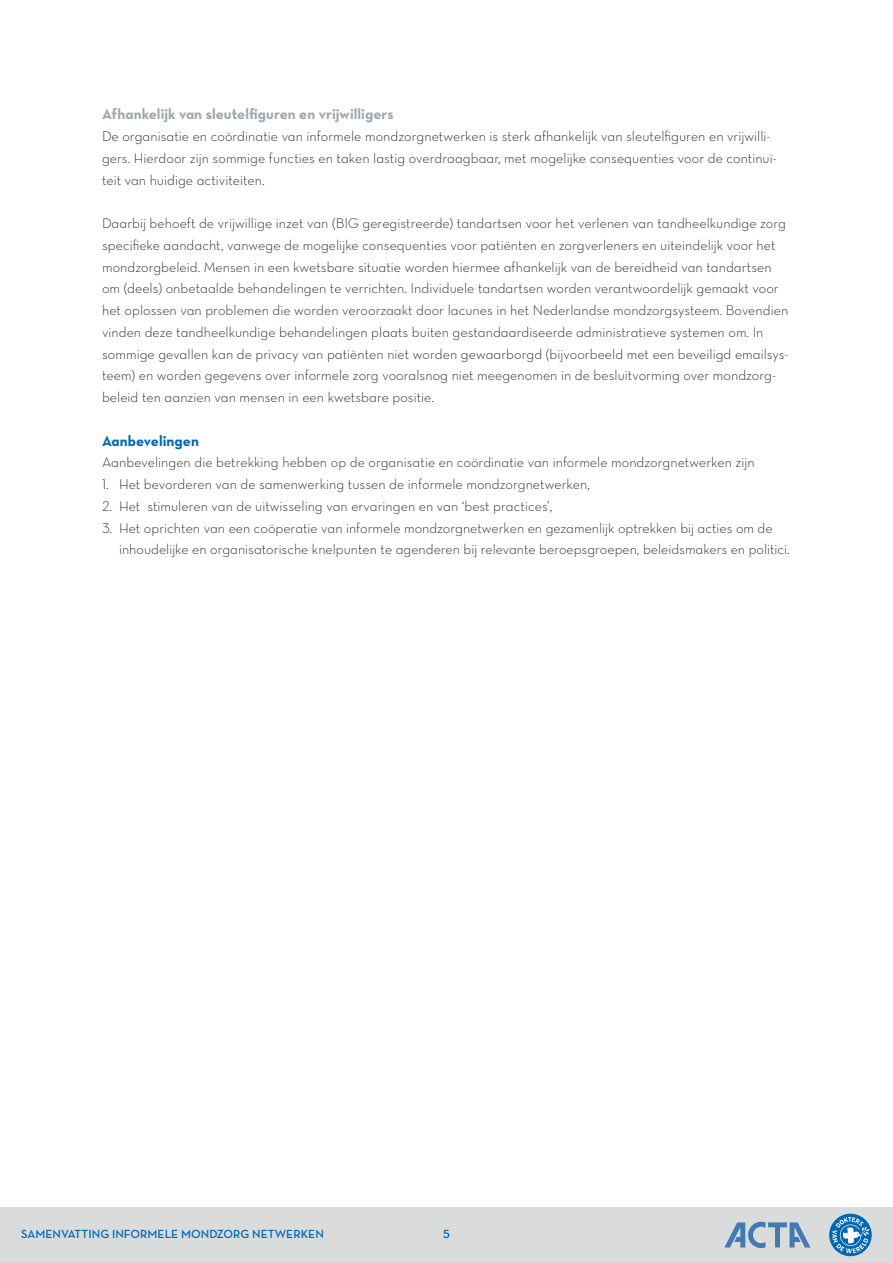
<style>
.page{position:relative;width:893px;height:1263px;background:#fff}
.page>*{position:absolute;margin:0;border:0;box-sizing:border-box;transform-origin:0 0}
.H_4_onderkopje_-subs{font:15px "Neutra Text Bold Alt";letter-spacing:.005em;color:#9ca7af}
.H_3_alinea_-_subkop{font:15px "Neutra Text Bold Alt";letter-spacing:.005em;color:#0166b3}
.Body{font:14.25px/21.8px "Neutra Text Light Alt";letter-spacing:.005em;color:#231f20}
.t1{font:600 12px "Neutra Text";letter-spacing:.005em;color:#0166b3}
.t2{font:12px "Neutra Text Demi Alt";color:#0166b3}
</style>
<div class="page">
<div style="left:0;top:1207px;width:893px;height:56px;background:#dadcdc"></div>
<svg style="left:829px;top:1214px;width:43px;height:42px"></svg>
<svg style="left:724px;top:1222px;width:86px;height:26px"></svg>
<p class="H_4_onderkopje_-subs" style="left:102px;top:105px;width:293px">Afhankelijk van sleutelfiguren en vrijwilligers</p>
<p class="Body" style="left:102px;top:125px;width:676px">De organisatie en coördinatie van informele mondzorgnetwerken is sterk afhankelijk van sleutelfiguren en vrijwilli&shy;gers. Hierdoor zijn sommige functies en taken lastig overdraagbaar, met mogelijke consequenties voor de continuï&shy;teit van huidige activiteiten.</p>
<p class="Body" style="left:102px;top:212px;width:688px">Daarbij behoeft de vrijwillige inzet van (BIG geregistreerde) tandartsen voor het verlenen van tandheelkundige zorg specifieke aandacht, vanwege de mogelijke consequenties voor patiënten en zorgverleners en uiteindelijk voor het mondzorgbeleid. Mensen in een kwetsbare situatie worden hiermee afhankelijk van de bereidheid van tandartsen om (deels) onbetaalde behandelingen te verrichten. Individuele tandartsen worden verantwoordelijk gemaakt voor het oplossen van problemen die worden veroorzaakt door lacunes in het Nederlandse mondzorgsysteem. Bovendien vinden deze tandheelkundige behandelingen plaats buiten gestandaardiseerde administratieve systemen om. In sommige gevallen kan de privacy van patiënten niet worden gewaarborgd (bijvoorbeeld met een beveiligd emailsys&shy;teem) en worden gegevens over informele zorg vooralsnog niet meegenomen in de besluitvorming over mondzorg&shy;beleid ten aanzien van mensen in een kwetsbare positie.</p>
<p class="H_3_alinea_-_subkop" style="left:102px;top:431px;width:98px">Aanbevelingen</p>
<p class="Body" style="left:102px;top:451px;width:654px">Aanbevelingen die betrekking hebben op de organisatie en coördinatie van informele mondzorgnetwerken zijn</p>
<p class="Body" style="left:102px;top:473px;width:489px">1. Het bevorderen van de samenwerking tussen de informele mondzorgnetwerken,</p>
<p class="Body" style="left:102px;top:495px;width:452px">2. Het stimuleren van de uitwisseling van ervaringen en van ‘best practices’,</p>
<p class="Body" style="left:119px;top:516px;width:672px;text-indent:-17px">3. Het oprichten van een coöperatie van informele mondzorgnetwerken en gezamenlijk optrekken bij acties om de inhoudelijke en organisatorische knelpunten te agenderen bij relevante beroepsgroepen, beleidsmakers en politici.</p>
<p class="t1" style="left:21px;top:1226px;width:304px">SAMENVATTING INFORMELE MONDZORG NETWERKEN</p>
<p class="t2" style="left:443px;top:1226px;width:8px">5</p>
</div>
